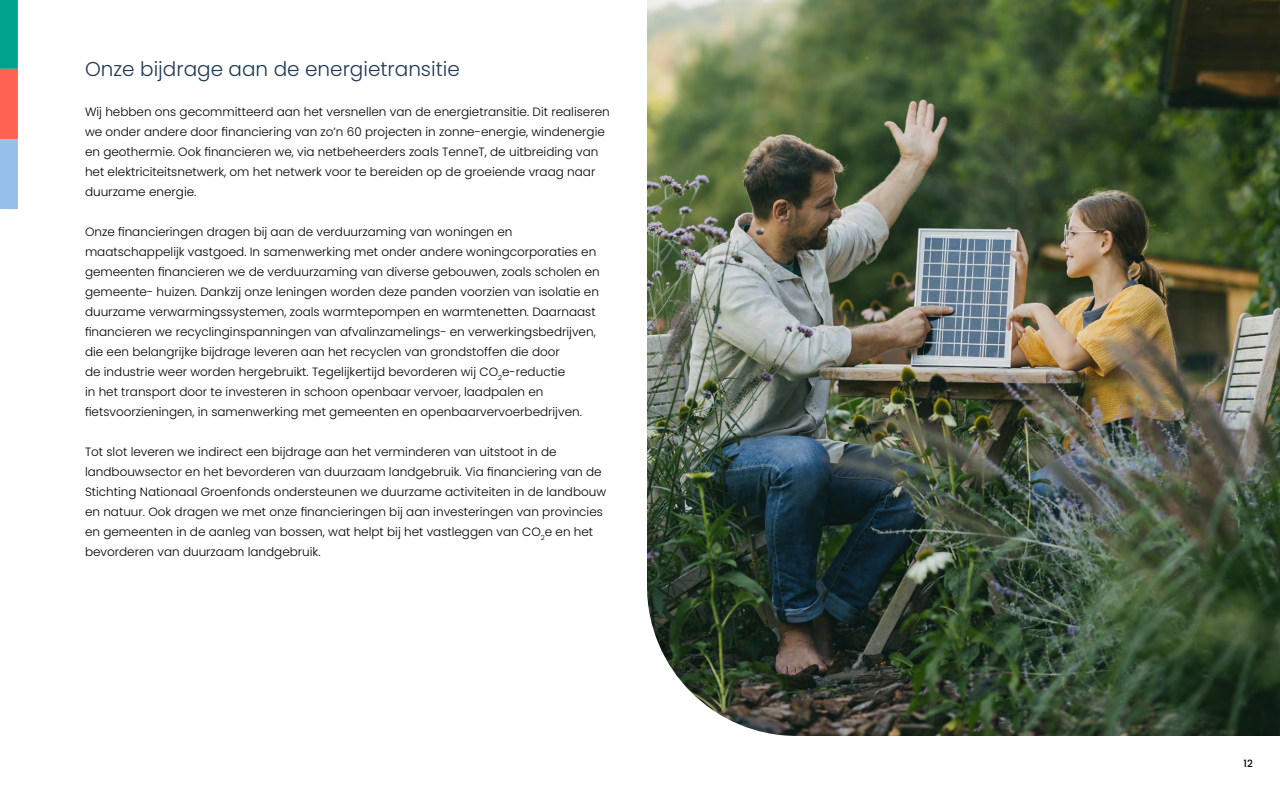
<style>
.page{position:relative;width:1280px;height:800px;background:#fff}
.page>*{position:absolute;margin:0;border:0;box-sizing:border-box;transform-origin:0 0}
.t1{font:300 20px "Poppins";color:#1f3955}
.t2{font:300 12px/20px "Poppins";color:#000}
.t3{font:500 10px "Poppins";color:#000}
</style>
<div class="page">
<svg style="left:0;top:0;width:18px;height:209px;background:#889699"></svg>
<img style="left:647px;top:0;width:633px;height:736px">
<h1 class="t1" style="left:85px;top:57px;width:376px">Onze bijdrage aan de energietransitie</h1>
<p class="t2" style="left:85px;top:102px;width:526px">Wij hebben ons gecommitteerd aan het versnellen van de energietransitie. Dit realiseren we onder andere door financiering van zo’n 60 projecten in zonne-energie, windenergie en geothermie. Ook financieren we, via netbeheerders zoals TenneT, de uitbreiding van het elektriciteitsnetwerk, om het netwerk voor te bereiden op de groeiende vraag naar duurzame energie.</p>
<p class="t2" style="left:85px;top:222px;width:516px">Onze financieringen dragen bij aan de verduurzaming van woningen en maatschappelijk vastgoed. In samenwerking met onder andere woningcorporaties en gemeenten financieren we de verduurzaming van diverse gebouwen, zoals scholen en gemeente- huizen. Dankzij onze leningen worden deze panden voorzien van isolatie en duurzame verwarmingssystemen, zoals warmtepompen en warmtenetten. Daarnaast financieren we recyclinginspanningen van afvalinzamelings- en verwerkingsbedrijven, die een belangrijke bijdrage leveren aan het recyclen van grondstoffen die door<br>de industrie weer worden hergebruikt. Tegelijkertijd bevorderen wij CO<sub>2</sub>e-reductie<br>in het transport door te investeren in schoon openbaar vervoer, laadpalen en fietsvoorzieningen, in samenwerking met gemeenten en openbaarvervoerbedrijven.</p>
<p class="t2" style="left:85px;top:442px;width:523px">Tot slot leveren we indirect een bijdrage aan het verminderen van uitstoot in de landbouwsector en het bevorderen van duurzaam landgebruik. Via financiering van de Stichting Nationaal Groenfonds ondersteunen we duurzame activiteiten in de landbouw en natuur. Ook dragen we met onze financieringen bij aan investeringen van provincies en gemeenten in de aanleg van bossen, wat helpt bij het vastleggen van CO<sub>2</sub>e en het bevorderen van duurzaam landgebruik.</p>
<p class="t3" style="left:1244px;top:758px;width:11px">12</p>
</div>
